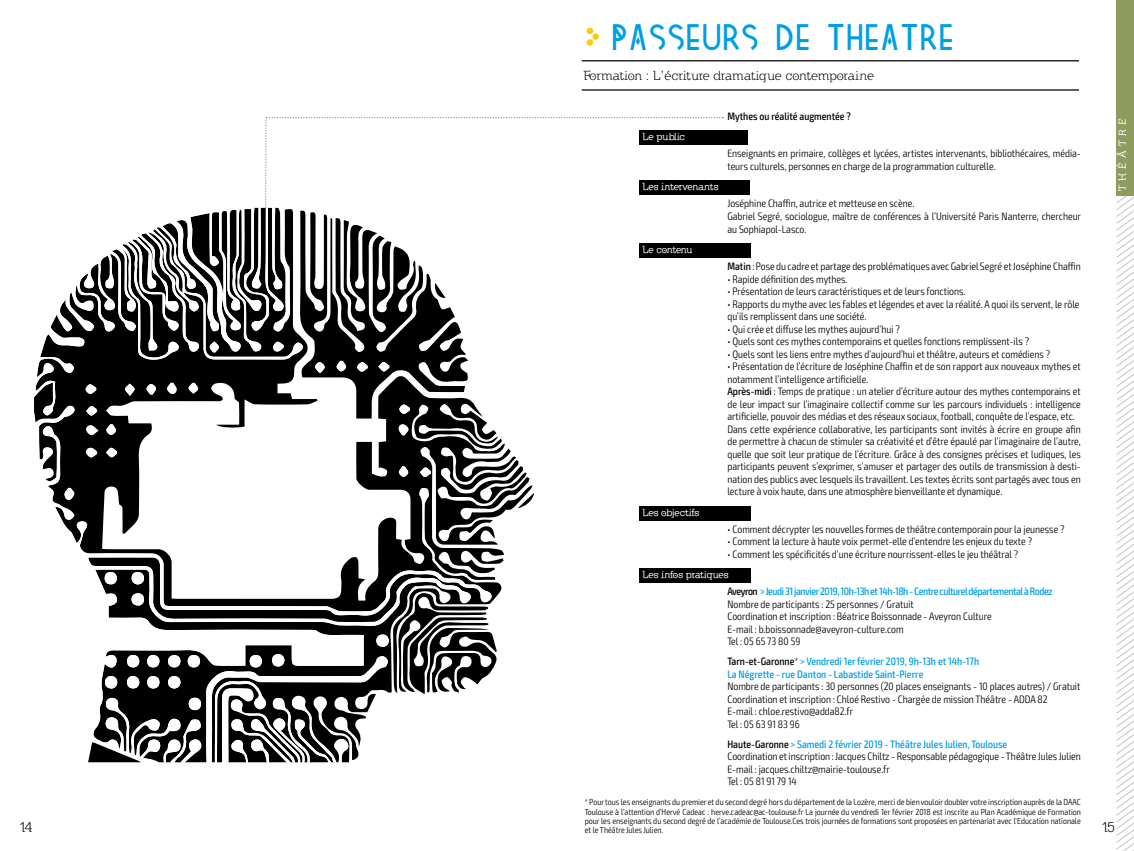
<style>
.page{position:relative;width:1134px;height:851px;background:#fff}
.page>*{position:absolute;margin:0;border:0;box-sizing:border-box;transform-origin:0 0}
.t1{font:37.5px "Tetra";letter-spacing:.075em;color:#009fe3}
.t2{font:300 15px "Klein Slabserif";color:#000}
.t3{font:300 14px "Klein Slabserif";letter-spacing:-.025em;color:#000}
.t4{font:300 condensed 10.75px/12.5px "Exo 2";color:#000}
.t5{font:500 condensed 10.75px/12.5px "Exo 2";color:#009fe3}
.t6{font:500 10.75px "Klein Slabserif";color:#fff}
.t7{font:500 condensed 10.75px "Exo 2";color:#000}
.t8{font:500 10.75px "Klein Slabserif";letter-spacing:-.025em;color:#fff}
.t9{font:500 10.75px "Klein Slabserif";letter-spacing:.4em;color:#fff}
.t10{font:300 condensed 8.75px/9.4px "Exo 2";color:#000;text-align:justify}
.s1{font-family:"Simple Direction Arrows";color:#ffca00}
.s2{font-weight:500}
.s3{font-weight:500;color:#009fe3}
.s4{color:#000}
.s5{font-weight:300;color:#000}
</style>
<div class="page">
<svg style="left:1116px;top:195px;width:18px;height:655px"></svg>
<hr style="left:582px;top:60px;width:497px;height:1px;background:#000">
<hr style="left:582px;top:89px;width:497px;height:2px;background:#000">
<div style="left:639px;top:131px;width:108px;height:14px;background:#000"></div>
<div style="left:639px;top:180px;width:110px;height:15px;background:#000"></div>
<div style="left:639px;top:243px;width:112px;height:14px;background:#000"></div>
<div style="left:639px;top:506px;width:112px;height:14px;background:#000"></div>
<div style="left:639px;top:568px;width:112px;height:14px;background:#000"></div>
<div style="left:1116px;top:0;width:18px;height:195px;background:#8e9c60"></div>
<svg style="left:492px;top:435px;width:40px;height:161px"></svg>
<svg style="left:34px;top:415px;width:458px;height:347px"></svg>
<svg style="left:34px;top:209px;width:218px;height:206px;fill:#010101"></svg>
<svg style="left:88px;top:742px;width:53px;height:20px"></svg>
<svg style="left:163px;top:655px;width:225px;height:107px"></svg>
<svg style="left:517px;top:493px;width:17px;height:15px"></svg>
<svg style="left:397px;top:590px;width:100px;height:104px"></svg>
<div style="left:147px;top:675px;width:13px;height:13px;background:#fff;border-radius:50%"></div>
<div style="left:272px;top:653px;width:12px;height:13px;background:#fff;border-radius:50%"></div>
<div style="left:105px;top:572px;width:12px;height:12px;background:#fff;border-radius:50%"></div>
<div style="left:132px;top:572px;width:12px;height:12px;background:#fff;border-radius:50%"></div>
<div style="left:189px;top:697px;width:12px;height:13px;background:#fff;border-radius:50%"></div>
<div style="left:168px;top:675px;width:13px;height:13px;background:#fff;border-radius:50%"></div>
<div style="left:168px;top:654px;width:13px;height:13px;background:#fff;border-radius:6px"></div>
<div style="left:127px;top:675px;width:12px;height:13px;background:#fff;border-radius:50%"></div>
<div style="left:105px;top:676px;width:12px;height:12px;background:#fff;border-radius:50%"></div>
<div style="left:147px;top:654px;width:13px;height:13px;background:#fff;border-radius:50%"></div>
<div style="left:188px;top:654px;width:12px;height:13px;background:#fff;border-radius:50%"></div>
<div style="left:250px;top:654px;width:12px;height:13px;background:#fff;border-radius:50%"></div>
<div style="left:376px;top:634px;width:13px;height:12px;background:#fff;border-radius:6px"></div>
<div style="left:127px;top:654px;width:12px;height:13px;background:#fff;border-radius:50%"></div>
<div style="left:131px;top:593px;width:13px;height:12px;background:#fff;border-radius:6px"></div>
<svg style="left:64px;top:488px;width:11px;height:12px"></svg>
<svg style="left:420px;top:467px;width:11px;height:10px"></svg>
<svg style="left:86px;top:425px;width:12px;height:10px"></svg>
<svg style="left:106px;top:424px;width:10px;height:11px"></svg>
<svg style="left:86px;top:447px;width:11px;height:10px"></svg>
<svg style="left:125px;top:383px;width:10px;height:13px"></svg>
<svg style="left:106px;top:447px;width:11px;height:10px"></svg>
<svg style="left:86px;top:384px;width:10px;height:10px"></svg>
<svg style="left:188px;top:383px;width:10px;height:10px"></svg>
<svg style="left:147px;top:384px;width:9px;height:10px"></svg>
<svg style="left:399px;top:466px;width:9px;height:11px"></svg>
<svg style="left:167px;top:383px;width:10px;height:11px"></svg>
<svg style="left:86px;top:405px;width:11px;height:10px"></svg>
<svg style="left:209px;top:341px;width:10px;height:11px"></svg>
<svg style="left:153px;top:229px;width:31px;height:63px"></svg>
<svg style="left:252px;top:117px;width:471px;height:318px"></svg>
<h2 class="t2" style="left:20px;top:818px;width:14px">14</h2>
<h1 class="t1" style="left:583px;top:15px;width:372px"><span class="s1">9</span> PASSEURS DE THEATRE</h1>
<h3 class="t3" style="left:583px;top:67px;width:292px">Formation : L’écriture dramatique contemporaine</h3>
<p class="t6" style="left:642px;top:131px;width:44px">Le public</p>
<p class="t6" style="left:642px;top:180px;width:78px">Les intervenants</p>
<p class="t8" style="left:642px;top:243px;width:52px">Le contenu</p>
<p class="t6" style="left:642px;top:506px;width:58px">Les objectifs</p>
<p class="t7" style="left:727px;top:110px;width:125px">Mythes ou réalité augmentée ?</p>
<p class="t4" style="left:727px;top:148px;width:355px">Enseignants en primaire, collèges et lycées, artistes intervenants, bibliothécaires, média&shy;teurs culturels, personnes en charge de la programmation culturelle.</p>
<p class="t4" style="left:727px;top:198px;width:355px">Joséphine Chaffin, autrice et metteuse en scène.<br>Gabriel Segré, sociologue, maître de conférences à l’Université Paris Nanterre, chercheur au Sophiapol-Lasco.</p>
<p class="t4" style="left:727px;top:260px;width:355px"><span class="s2">Matin</span> : Pose du cadre et partage des problématiques avec Gabriel Segré et Joséphine Chaffin</p>
<p class="t4" style="left:727px;top:273px;width:122px">• Rapide définition des mythes.</p>
<p class="t4" style="left:727px;top:285px;width:240px">• Présentation de leurs caractéristiques et de leurs fonctions.</p>
<p class="t4" style="left:727px;top:298px;width:354px">• Rapports du mythe avec les fables et légendes et avec la réalité. A quoi ils servent, le rôle qu’ils remplissent dans une société.</p>
<p class="t4" style="left:727px;top:323px;width:174px">• Qui crée et diffuse les mythes aujourd’hui ?</p>
<p class="t4" style="left:727px;top:335px;width:303px">• Quels sont ces mythes contemporains et quelles fonctions remplissent-ils ?</p>
<p class="t4" style="left:727px;top:348px;width:324px">• Quels sont les liens entre mythes d’aujourd’hui et théâtre, auteurs et comédiens ?</p>
<p class="t4" style="left:727px;top:360px;width:355px">• Présentation de l’écriture de Joséphine Chaffin et de son rapport aux nouveaux mythes et notamment l’intelligence artificielle.<br><span class="s2">Après-midi</span> : Temps de pratique : un atelier d’écriture autour des mythes contemporains et de leur impact sur l’imaginaire collectif comme sur les parcours individuels : intelligence artificielle, pouvoir des médias et des réseaux sociaux, football, conquête de l’espace, etc.<br>Dans cette expérience collaborative, les participants sont invités à écrire en groupe afin de permettre à chacun de stimuler sa créativité et d’être épaulé par l’imaginaire de l’autre, quelle que soit leur pratique de l’écriture. Grâce à des consignes précises et ludiques, les participants peuvent s’exprimer, s’amuser et partager des outils de transmission à desti&shy;nation des publics avec lesquels ils travaillent. Les textes écrits sont partagés avec tous en lecture à voix haute, dans une atmosphère bienveillante et dynamique.</p>
<p class="t4" style="left:727px;top:523px;width:339px">• Comment décrypter les nouvelles formes de théâtre contemporain pour la jeunesse ?</p>
<p class="t4" style="left:727px;top:535px;width:306px">• Comment la lecture à haute voix permet-elle d’entendre les enjeux du texte ?</p>
<p class="t4" style="left:727px;top:548px;width:292px">• Comment les spécificités d’une écriture nourrissent-elles le jeu théâtral ?</p>
<p class="t6" style="left:642px;top:568px;width:88px">Les infos pratiques</p>
<p class="t4" style="left:727px;top:585px;width:327px"><span class="s2">Aveyron</span> <span class="s3">&gt; Jeudi 31 janvier 2019, 10h-13h et 14h-18h - Centre culturel départemental à Rodez </span>Nombre de participants : 25 personnes / Gratuit<br>Coordination et inscription : Béatrice Boissonnade - Aveyron Culture<br>E-mail : b.boissonnade@aveyron-culture.com<br>Tel : 05 65 73 80 59</p>
<p class="t5" style="left:727px;top:655px;width:253px"><span class="s4">Tarn-et-Garonne</span><span class="s5">*</span> &gt; Vendredi 1er février 2019, 9h-13h et 14h-17h<br>La Négrette - rue Danton - Labastide Saint-Pierre</p>
<p class="t4" style="left:727px;top:680px;width:354px">Nombre de participants : 30 personnes (20 places enseignants - 10 places autres) / Gratuit Coordination et inscription : Chloé Restivo - Chargée de mission Théâtre - ADDA 82<br>E-mail : chloe.restivo@adda82.fr<br>Tel : 05 63 91 83 96</p>
<p class="t4" style="left:727px;top:738px;width:355px"><span class="s2">Haute-Garonne</span> <span class="s3">&gt; Samedi 2 février 2019 - Théâtre Jules Julien, Toulouse<br></span>Coordination et inscription : Jacques Chiltz - Responsable pédagogique - Théâtre Jules Julien E-mail : jacques.chiltz@mairie-toulouse.fr<br>Tel : 05 81 91 79 14</p>
<p class="t10" style="left:585px;top:797px;width:498px">* Pour tous les enseignants du premier et du second degré hors du département de la Lozère, merci de bien vouloir doubler votre inscription auprès de la DAAC Toulouse à l’attention d’Hervé Cadeac : herve.cadeac@ac-toulouse.fr La journée du vendredi 1er février 2018 est inscrite au Plan Académique de Formation pour les enseignants du second degré de l’académie de Toulouse.Ces trois journées de formations sont proposées en partenariat avec l’Education nationale et le Théâtre Jules Julien.</p>
<p class="t9" style="left:1116px;top:191px;width:75px;rotate:-90deg">THÉÂTRE</p>
<h2 class="t2" style="left:1102px;top:818px;width:15px">15</h2>
</div>
